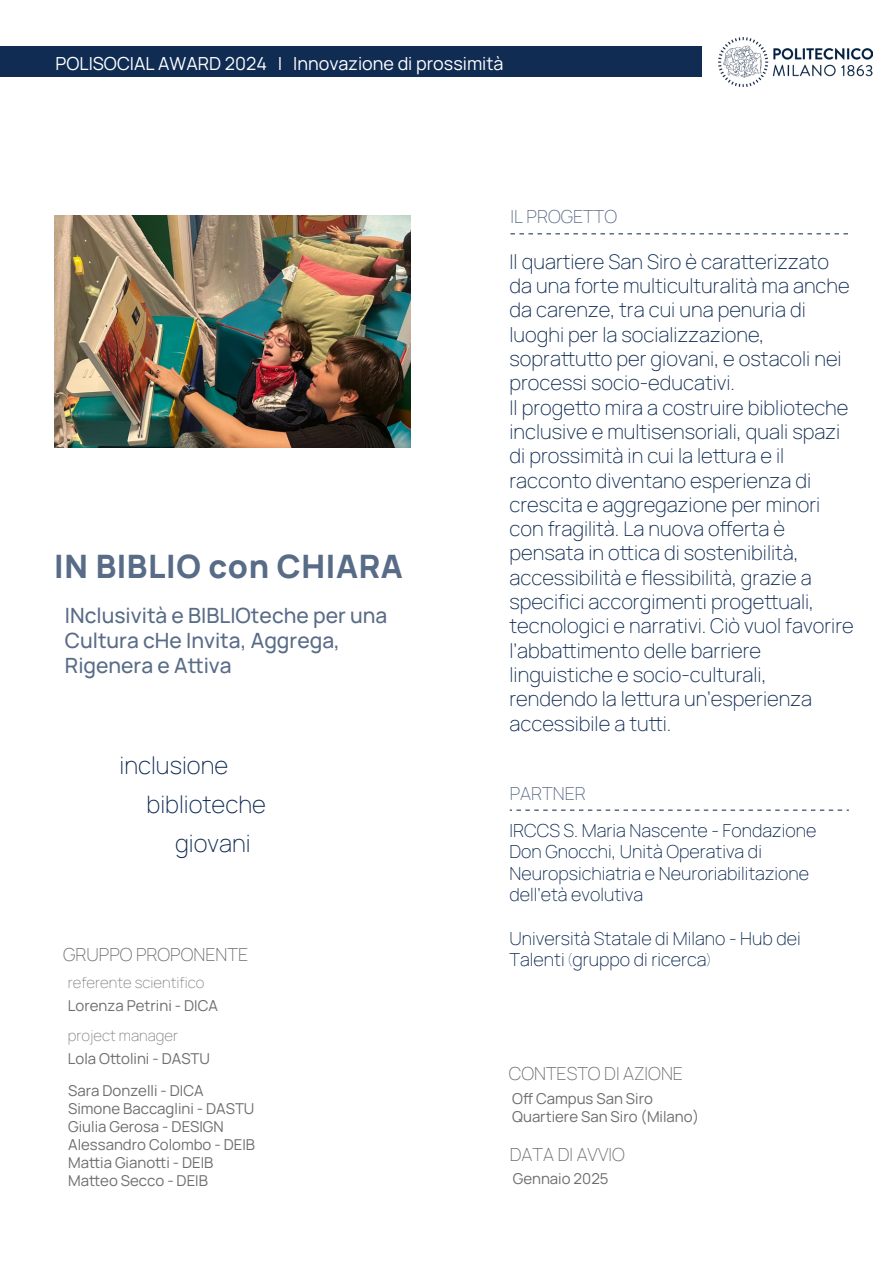
<style>
.page{position:relative;width:893px;height:1263px;background:#fff}
.page>*{position:absolute;margin:0;border:0;box-sizing:border-box;transform-origin:0 0}
.t1{font:800 32.25px "Manrope";letter-spacing:.02em;color:#596c87}
.t2{font:200 24px "Manrope";color:#102c53}
.t3{font:500 21px/25.2px "Manrope";color:#596c87}
.t4{font:200 20.25px/24.3px "Manrope";color:#102c53}
.t5{font:200 18px/21.6px "Manrope";color:#102c53}
.t6{font:200 18px "Manrope";color:#6d6d6d}
.t7{font:18px "Manrope";color:#fff}
.t8{font:200 18px "Manrope";color:#596c87}
.t9{font:15px/18px "Manrope";color:#6d6d6d}
.t10{font:200 15px "Manrope";color:#878787}
.s1{font-family:"Raleway";font-weight:100}
</style>
<div class="page">
<svg style="left:510px;top:233px;width:338px;height:1px"></svg>
<div style="left:0;top:47px;width:701px;height:30px;background:#102c53"></div>
<svg style="left:510px;top:809px;width:339px;height:2px"></svg>
<img style="left:719px;top:37px;width:154px;height:50px">
<img style="left:54px;top:216px;width:356px;height:231px">
<p class="t7" style="left:56px;top:50px;width:450px">POLISOCIAL AWARD 2024 | Innovazione di prossimità</p>
<p class="t8" style="left:510px;top:204px;width:108px">IL PROGETTO</p>
<h1 class="t1" style="left:54px;top:538px;width:350px">IN BIBLIO con CHIARA</h1>
<p class="t3" style="left:65px;top:601px;width:324px">INclusività e BIBLIOteche per una<br>Cultura cHe Invita, Aggrega,<br>Rigenera e Attiva</p>
<p class="t2" style="left:120px;top:748px;width:110px">inclusione</p>
<p class="t2" style="left:147px;top:787px;width:121px">biblioteche</p>
<p class="t2" style="left:175px;top:826px;width:77px">giovani</p>
<p class="t6" style="left:63px;top:942px;width:186px">GRUPPO PROPONENTE</p>
<p class="t10" style="left:68px;top:972px;width:138px">referente scientifico</p>
<p class="t9" style="left:68px;top:995px;width:152px">Lorenza Petrini - DICA</p>
<p class="t10" style="left:68px;top:1025px;width:112px">project manager</p>
<p class="t9" style="left:68px;top:1048px;width:144px">Lola Ottolini - DASTU</p>
<p class="t9" style="left:68px;top:1080px;width:188px">Sara Donzelli - DICA<br>Simone Baccaglini - DASTU<br>Giulia Gerosa - DESIGN<br>Alessandro Colombo - DEIB<br>Mattia Gianotti - DEIB<br>Matteo Secco - DEIB</p>
<p class="t4" style="left:509px;top:248px;width:346px">Il quartiere San Siro è caratterizzato da una forte multiculturalità ma anche da carenze, tra cui una penuria di luoghi per la socializzazione, soprattutto per giovani, e ostacoli nei processi socio-educativi.<br>Il progetto mira a costruire biblioteche inclusive e multisensoriali, quali spazi di prossimità in cui la lettura e il racconto diventano esperienza di crescita e aggregazione per minori con fragilità. La nuova offerta è pensata in ottica di sostenibilità, accessibilità e flessibilità, grazie a specifici accorgimenti progettuali, tecnologici e narrativi. Ciò vuol favorire l’abbattimento delle barriere linguistiche e socio-culturali, rendendo la lettura un’esperienza accessibile a tutti.</p>
<p class="t8" style="left:510px;top:781px;width:78px">PARTNER</p>
<p class="t5" style="left:509px;top:818px;width:308px">IRCCS S. Maria Nascente - Fondazione<br>Don Gnocchi, Unità Operativa di<br>Neuropsichiatria e Neuroriabilitazione dell’età evolutiva</p>
<p class="t5" style="left:509px;top:926px;width:293px">Università Statale di Milano - Hub dei<br>Talenti <span class="s1">(</span>gruppo di ricerca<span class="s1">)</span></p>
<p class="t6" style="left:509px;top:1061px;width:176px">CONTESTO DI AZIONE</p>
<p class="t9" style="left:512px;top:1088px;width:188px">Off Campus San Siro<br>Quartiere San Siro (Milano)</p>
<p class="t6" style="left:510px;top:1142px;width:117px">DATA DI AVVIO</p>
<p class="t9" style="left:513px;top:1169px;width:97px">Gennaio 2025</p>
</div>
